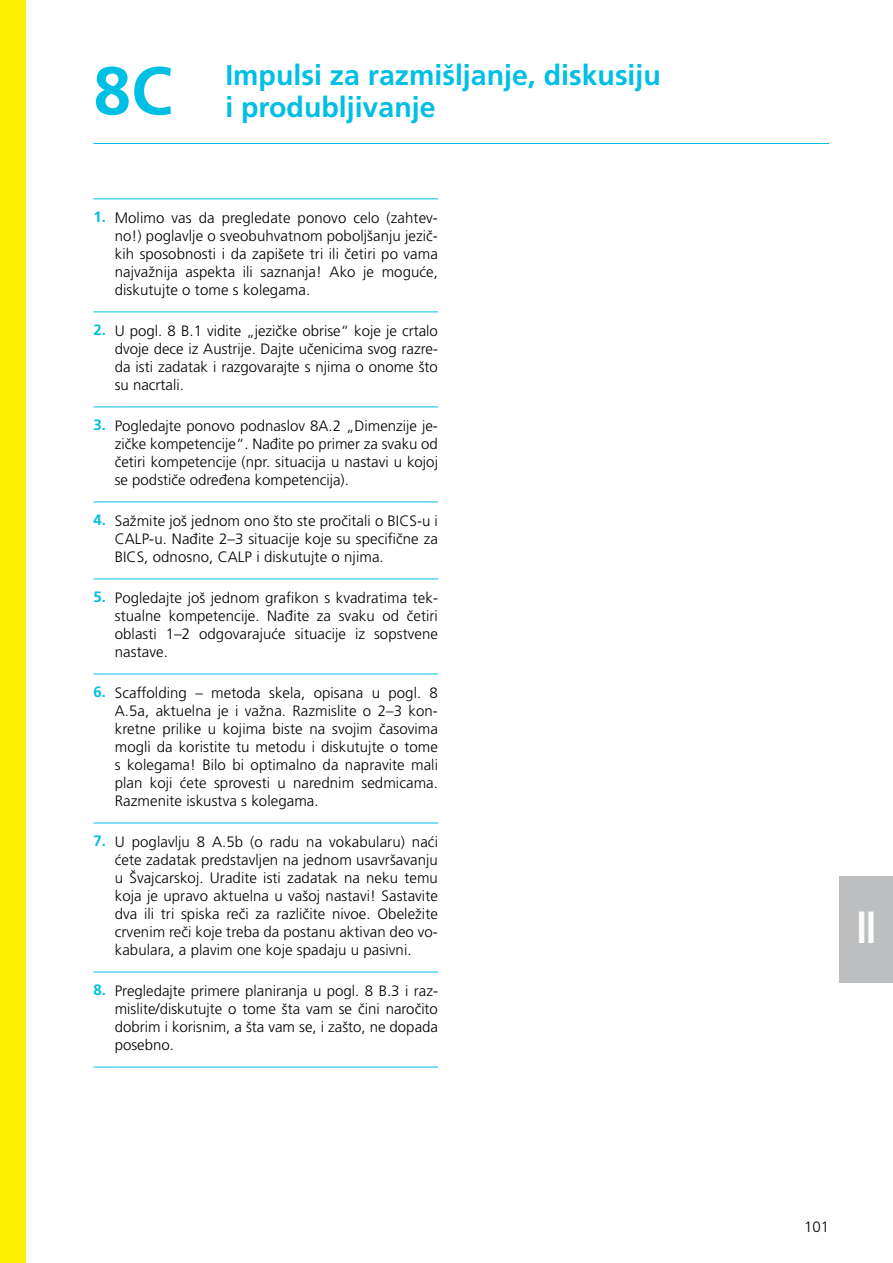
<style>
.page{position:relative;width:893px;height:1263px;background:#fff}
.page>*{position:absolute;margin:0;border:0;box-sizing:border-box;transform-origin:0 0}
.t1{font:700 67.5px "Frutiger LT Pro";color:#00bfe4}
.t2{font:700 condensed 45px "Frutiger";color:#fff;scale:.9 1}
.t3{font:700 28.5px/31.5px "Frutiger LT Pro";color:#00bfe4}
.t4{font:300 15px/18px "Frutiger LT Pro";letter-spacing:.005em;color:#000;text-align:justify}
.s1{font-weight:700;color:#00bfe4}
</style>
<div class="page">
<div style="left:0;top:0;width:26px;height:1263px;background:#fff200"></div>
<hr style="left:0;top:0;width:1px;height:1263px;background:#00bfe4">
<svg style="left:94px;top:198px;width:21px;height:1px"></svg>
<hr style="left:115px;top:198px;width:323px;height:1px;background:#00bfe4">
<svg style="left:94px;top:311px;width:21px;height:1px"></svg>
<hr style="left:115px;top:311px;width:323px;height:1px;background:#00bfe4">
<svg style="left:94px;top:406px;width:21px;height:1px"></svg>
<hr style="left:115px;top:406px;width:323px;height:1px;background:#00bfe4">
<svg style="left:94px;top:501px;width:21px;height:1px"></svg>
<hr style="left:115px;top:501px;width:323px;height:1px;background:#00bfe4">
<svg style="left:94px;top:579px;width:21px;height:1px"></svg>
<hr style="left:115px;top:579px;width:323px;height:1px;background:#00bfe4">
<svg style="left:94px;top:674px;width:21px;height:1px"></svg>
<hr style="left:115px;top:674px;width:323px;height:1px;background:#00bfe4">
<svg style="left:94px;top:823px;width:21px;height:1px"></svg>
<hr style="left:115px;top:823px;width:323px;height:1px;background:#00bfe4">
<svg style="left:94px;top:972px;width:21px;height:1px"></svg>
<hr style="left:115px;top:972px;width:323px;height:1px;background:#00bfe4">
<svg style="left:94px;top:1067px;width:21px;height:1px"></svg>
<hr style="left:115px;top:1067px;width:323px;height:1px;background:#00bfe4">
<hr style="left:94px;top:143px;width:735px;height:1px;background:#00bfe4">
<div style="left:840px;top:876px;width:53px;height:106px;background:#bcbec0"></div>
<h1 class="t1" style="left:94px;top:51px;width:80px">8C</h1>
<h3 class="t3" style="left:225px;top:60px;width:437px">Impulsi za razmišljanje, diskusiju i produbljivanje</h3>
<p class="t4" style="left:115px;top:209px;width:325px;text-indent:-21px"><span class="s1">1.</span> Molimo vas da pregledate ponovo celo (zahtev&shy;no!) poglavlje o sveobuhvatnom poboljšanju jezič&shy;kih sposobnosti i da zapišete tri ili četiri po vama najvažnija aspekta ili saznanja! Ako je moguće, diskutujte o tome s kolegama.</p>
<p class="t4" style="left:115px;top:322px;width:325px;text-indent:-21px"><span class="s1">2.</span> U pogl. 8 B.1 vidite „jezičke obrise“ koje je crtalo dvoje dece iz Austrije. Dajte učenicima svog razre&shy;da isti zadatak i razgovarajte s njima o onome što su nacrtali.</p>
<p class="t4" style="left:115px;top:417px;width:325px;text-indent:-21px"><span class="s1">3.</span> Pogledajte ponovo podnaslov 8A.2 „Dimenzije je&shy;zičke kompetencije“. Nađite po primer za svaku od četiri kompetencije (npr. situacija u nastavi u kojoj se podstiče određena kompetencija).</p>
<p class="t4" style="left:115px;top:512px;width:325px;text-indent:-21px"><span class="s1">4.</span> Sažmite još jednom ono što ste pročitali o BICS-u i CALP-u. Nađite 2–3 situacije koje su specifične za BICS, odnosno, CALP i diskutujte o njima.</p>
<p class="t4" style="left:115px;top:589px;width:325px;text-indent:-21px"><span class="s1">5.</span> Pogledajte još jednom grafikon s kvadratima tek&shy;stualne kompetencije. Nađite za svaku od četiri oblasti 1–2 odgovarajuće situacije iz sopstvene nastave.</p>
<p class="t4" style="left:115px;top:684px;width:325px;text-indent:-21px"><span class="s1">6.</span> Scaffolding – metoda skela, opisana u pogl. 8<br>A.5a, aktuelna je i važna. Razmislite o 2–3 kon&shy;kretne prilike u kojima biste na svojim časovima mogli da koristite tu metodu i diskutujte o tome s kolegama! Bilo bi optimalno da napravite mali plan koji ćete sprovesti u narednim sedmicama.<br>Razmenite iskustva s kolegama.</p>
<p class="t4" style="left:115px;top:833px;width:325px;text-indent:-21px"><span class="s1">7.</span> U poglavlju 8 A.5b (o radu na vokabularu) naći ćete zadatak predstavljen na jednom usavršavanju u Švajcarskoj. Uradite isti zadatak na neku temu koja je upravo aktuelna u vašoj nastavi! Sastavite dva ili tri spiska reči za različite nivoe. Obeležite crvenim reči koje treba da postanu aktivan deo vo&shy;kabulara, a plavim one koje spadaju u pasivni.</p>
<p class="t4" style="left:115px;top:982px;width:325px;text-indent:-21px"><span class="s1">8.</span> Pregledajte primere planiranja u pogl. 8 B.3 i raz&shy;mislite/diskutujte o tome šta vam se čini naročito dobrim i korisnim, a šta vam se, i zašto, ne dopada posebno.</p>
<h2 class="t2" style="left:856px;top:900px;width:24px">II</h2>
<p class="t4" style="left:804px;top:1217px;width:27px">101</p>
</div>
